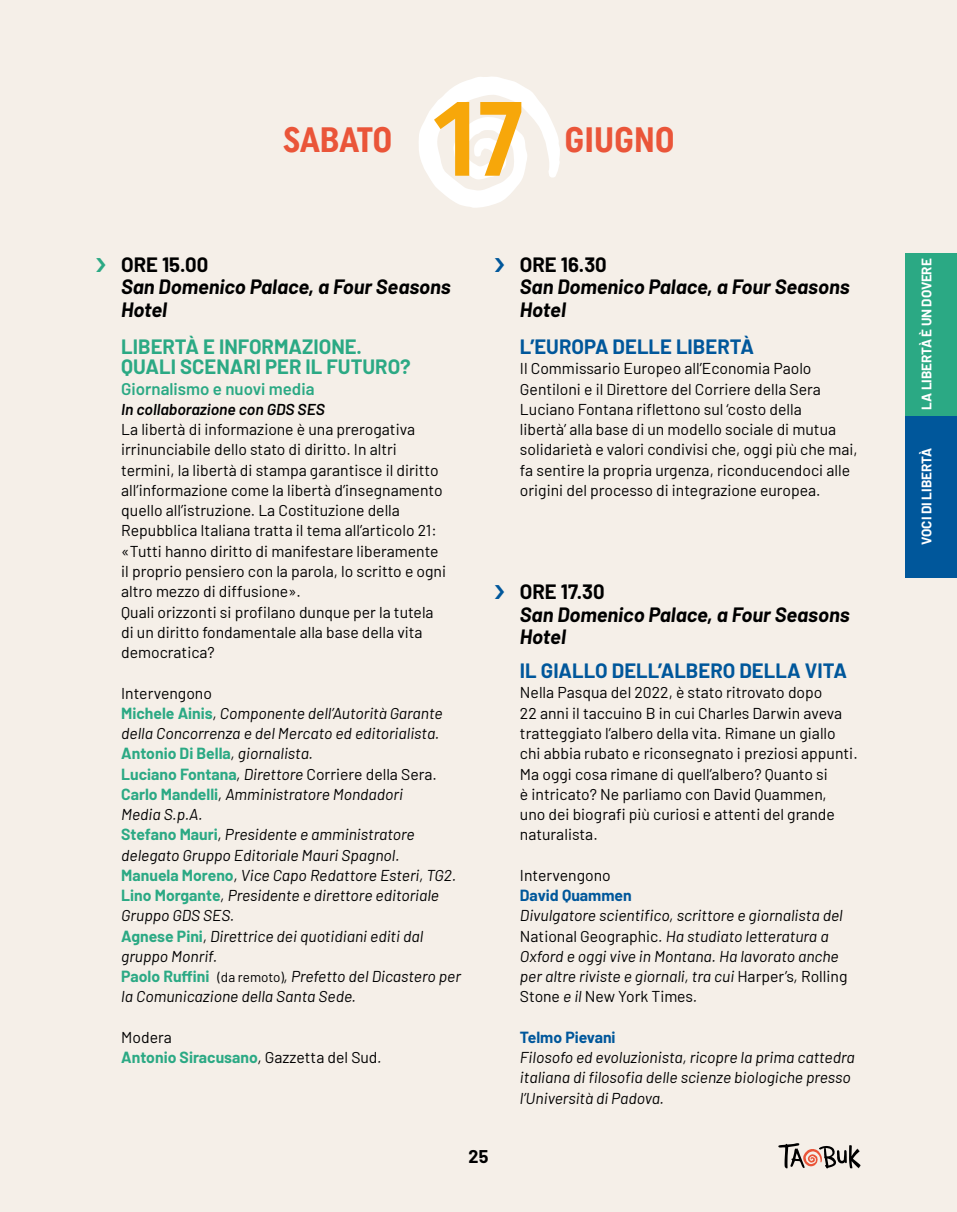
<style>
.page{position:relative;width:957px;height:1212px;background:#f5efe8}
.page>*{position:absolute;margin:0;border:0;box-sizing:border-box;transform-origin:0 0}
.t1{font:105.3px "Uniform Condensed 4";color:#f7a70a}
.t2{font:35.1px "Uniform Condensed 4";color:#ea5539}
.t3{font:italic 700 20.25px/22.5px "Barlow";color:#000}
.t4{font:700 20.25px "Barlow";color:#00579b}
.t5{font:700 20.25px/20.2px "Barlow";color:#2ba984}
.t6{font:700 20.25px "Barlow";color:#000}
.t7{font:700 18px "Barlow";color:#000}
.t8{font:600 16.88px "Barlow";color:#2ba984}
.t9{font:15.75px/20.2px "Barlow";color:#000}
.t10{font:italic 15.75px/20.2px "Barlow";color:#000}
.t11{font:italic 600 15.75px "Barlow";color:#000}
.t12{font:700 15.75px "Barlow";color:#00579b}
.t13{font:700 13.5px "Barlow";letter-spacing:-.01em;color:#fff}
.s1{font-style:normal}
.s2{font-weight:700;font-style:normal;color:#2ba984}
.s3{font-style:normal;font-size:13.5px}
.s4{font-weight:700;color:#2ba984}
.s5{font-style:italic}
</style>
<div class="page">
<svg style="left:418px;top:76px;width:142px;height:132px"></svg>
<div style="left:906px;top:415px;width:51px;height:162px;background:#00579b"></div>
<div style="left:906px;top:253px;width:51px;height:162px;background:#2ba984"></div>
<svg style="left:778px;top:1143px;width:83px;height:25px;background:#b4a59e"></svg>
<svg style="left:96px;top:257px;width:9px;height:15px"></svg>
<svg style="left:495px;top:257px;width:9px;height:15px"></svg>
<svg style="left:495px;top:585px;width:9px;height:14px"></svg>
<h2 class="t2" style="left:283px;top:118px;width:111px">SABATO</h2>
<h1 class="t1" style="left:432px;top:76px;width:94px">17</h1>
<h2 class="t2" style="left:564px;top:118px;width:112px">GIUGNO</h2>
<p class="t6" style="left:121px;top:249px;width:88px">ORE 15.00</p>
<p class="t3" style="left:121px;top:274px;width:331px">San Domenico Palace, a Four Seasons<br>Hotel</p>
<p class="t5" style="left:121px;top:335px;width:291px">LIBERTÀ E INFORMAZIONE.<br>QUALI SCENARI PER IL FUTURO?</p>
<p class="t8" style="left:121px;top:376px;width:195px">Giornalismo e nuovi media</p>
<p class="t11" style="left:121px;top:398px;width:205px">In collaborazione con GDS SES</p>
<p class="t9" style="left:121px;top:418px;width:326px">La libertà di informazione è una prerogativa irrinunciabile dello stato di diritto. In altri termini, la libertà di stampa garantisce il diritto all’informazione come la libertà d’insegnamento quello all’istruzione. La Costituzione della Repubblica Italiana tratta il tema all’articolo 21: «Tutti hanno diritto di manifestare liberamente il proprio pensiero con la parola, lo scritto e ogni altro mezzo di diffusione».<br>Quali orizzonti si profilano dunque per la tutela di un diritto fondamentale alla base della vita democratica?</p>
<p class="t10" style="left:121px;top:681px;width:341px"><span class="s1">Intervengono<br></span><span class="s2">Michele Ainis</span>, Componente dell’Autorità Garante della Concorrenza e del Mercato ed editorialista.<br><span class="s2">Antonio Di Bella</span>, giornalista.<br><span class="s2">Luciano Fontana</span>, Direttore <span class="s1">Corriere della Sera.<br></span><span class="s2">Carlo Mandelli</span>, Amministratore Mondadori<br>Media S.p.A.<br><span class="s2">Stefano Mauri</span>, Presidente e amministratore delegato Gruppo Editoriale Mauri Spagnol.<br><span class="s2">Manuela Moreno</span>, Vice Capo Redattore Esteri, TG2.<br><span class="s2">Lino Morgante</span>, Presidente e direttore editoriale Gruppo GDS SES.<br><span class="s2">Agnese Pini</span>, Direttrice dei quotidiani editi dal gruppo Monrif.<br><span class="s2">Paolo Ruffini</span> <span class="s3">(da remoto)</span>, Prefetto del Dicastero per la Comunicazione della Santa Sede.</p>
<p class="t9" style="left:121px;top:1026px;width:262px">Modera<br><span class="s4">Antonio Siracusano</span><span class="s5">,</span> Gazzetta del Sud<span class="s5">.</span></p>
<p class="t7" style="left:468px;top:1143px;width:21px">25</p>
<p class="t6" style="left:520px;top:249px;width:88px">ORE 16.30</p>
<p class="t3" style="left:520px;top:274px;width:331px">San Domenico Palace, a Four Seasons<br>Hotel</p>
<p class="t4" style="left:520px;top:332px;width:235px">L’EUROPA DELLE LIBERTÀ</p>
<p class="t9" style="left:520px;top:357px;width:339px">Il Commissario Europeo all’Economia Paolo Gentiloni e il Direttore del Corriere della Sera Luciano Fontana riflettono sul ‘costo della<br>libertà’ alla base di un modello sociale di mutua solidarietà e valori condivisi che, oggi più che mai, fa sentire la propria urgenza, riconducendoci alle origini del processo di integrazione europea.</p>
<p class="t6" style="left:520px;top:577px;width:86px">ORE 17.30</p>
<p class="t3" style="left:520px;top:602px;width:331px">San Domenico Palace, a Four Seasons<br>Hotel</p>
<p class="t4" style="left:520px;top:656px;width:328px">IL GIALLO DELL’ALBERO DELLA VITA</p>
<p class="t9" style="left:520px;top:681px;width:339px">Nella Pasqua del 2022, è stato ritrovato dopo<br>22 anni il taccuino B in cui Charles Darwin aveva tratteggiato l’albero della vita. Rimane un giallo chi abbia rubato e riconsegnato i preziosi appunti.<br>Ma oggi cosa rimane di quell’albero? Quanto si<br>è intricato? Ne parliamo con David Quammen,<br>uno dei biografi più curiosi e attenti del grande naturalista.</p>
<p class="t9" style="left:520px;top:864px;width:92px">Intervengono</p>
<p class="t12" style="left:520px;top:884px;width:113px">David Quammen</p>
<p class="t10" style="left:520px;top:904px;width:329px">Divulgatore scientifico, scrittore e giornalista del <span class="s1">National Geographic</span>. Ha studiato letteratura a Oxford e oggi vive in Montana. Ha lavorato anche per altre riviste e giornali, tra cui <span class="s1">Harper’s</span>, <span class="s1">Rolling Stone</span> e il <span class="s1">New York Times</span>.</p>
<p class="t12" style="left:520px;top:1025px;width:97px">Telmo Pievani</p>
<p class="t10" style="left:520px;top:1046px;width:336px">Filosofo ed evoluzionista, ricopre la prima cattedra italiana di filosofia delle scienze biologiche presso l’Università di Padova.</p>
<p class="t13" style="left:916px;top:410px;width:153px;rotate:-90deg">LA LIBERTÀ È UN DOVERE</p>
<p class="t13" style="left:916px;top:545px;width:99px;rotate:-90deg">VOCI DI LIBERTÀ</p>
</div>
